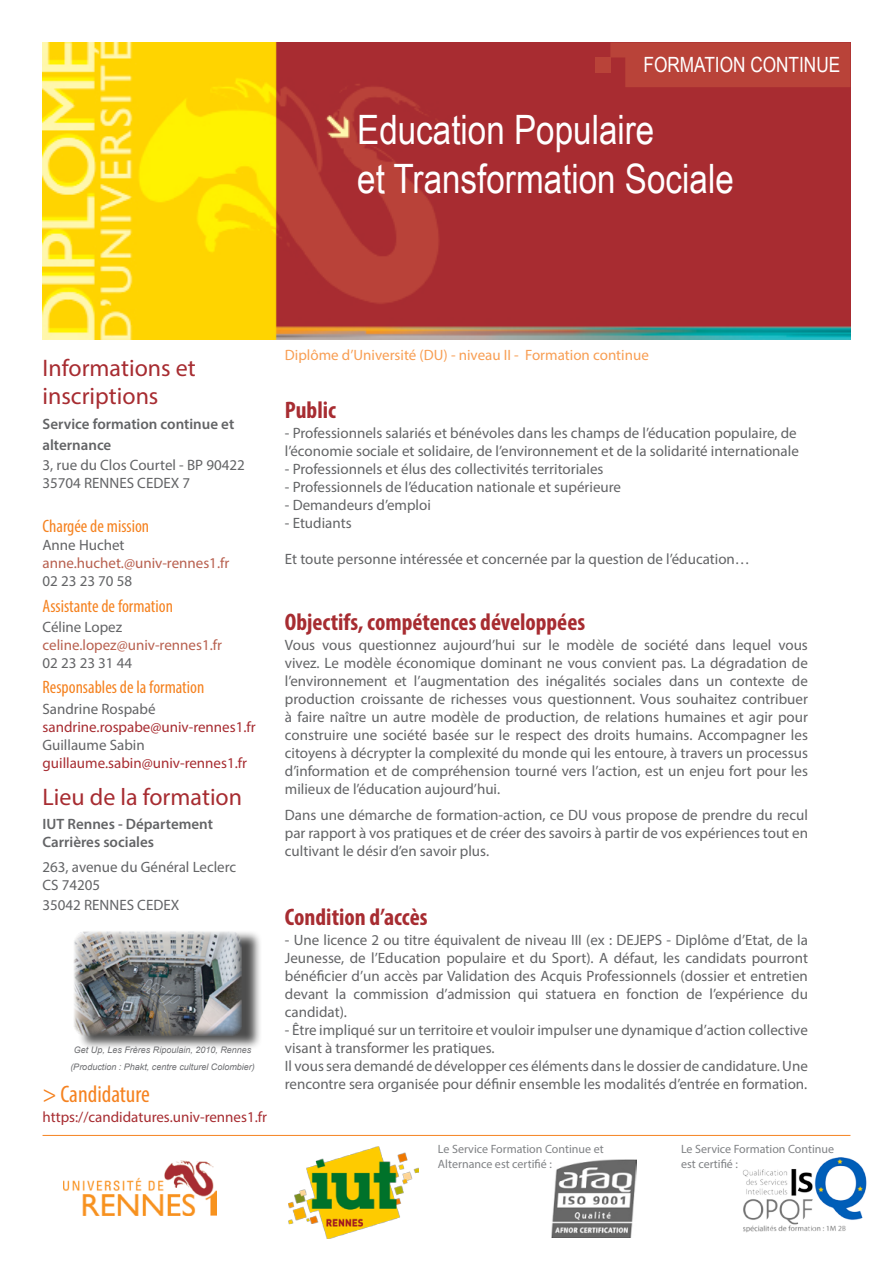
<style>
.page{position:relative;width:893px;height:1263px;background:#fff}
.page>*{position:absolute;margin:0;border:0;box-sizing:border-box;transform-origin:0 0}
.t1{font:40.5px/48.6px "Arial Narrow";color:#fff}
.t2{font:700 condensed 24px "Myriad Pro";color:#a72c31}
.t3{font:24px/28.8px "Myriad Pro";color:#a72c31}
.t4{font:condensed 24px "Myriad Pro";color:#f58220}
.t5{font:21px "Arial Narrow";color:#fff}
.t6{font:condensed 18px "Myriad Pro";color:#f58220}
.t7{font:15px/18px "Myriad Pro";color:#636466}
.t8{font:15px "Myriad Pro";color:#a72c31}
.t9{font:600 15px/21.6px "Myriad Pro";color:#636466}
.t10{font:15px "Myriad Pro";color:#b8604f}
.t11{font:15px "Myriad Pro";color:#f89e53}
.t12{font:12px/14.4px "Myriad Pro";color:#808285}
.t13{font:italic 9px/17.1px "Arial";color:#6d6e71;text-align:center}
</style>
<div class="page">
<img style="left:43px;top:43px;width:807px;height:297px">
<hr style="left:43px;top:1135px;width:807px;height:1px;background:#f58220">
<div style="left:610px;top:43px;width:240px;height:44px;background:#b94339"></div>
<div style="left:595px;top:58px;width:15px;height:15px;background:#b94339"></div>
<img style="left:289px;top:1146px;width:130px;height:92px">
<img style="left:64px;top:1160px;width:152px;height:55px">
<div style="left:78px;top:930px;width:184px;height:120px;background:#000;opacity:.7"></div>
<img style="left:74px;top:931px;width:167px;height:104px">
<img style="left:552px;top:1159px;width:84px;height:78px">
<img style="left:742px;top:1157px;width:125px;height:76px">
<h3 class="t5" style="left:643px;top:50px;width:198px">FORMATION CONTINUE</h3>
<h1 class="t1" style="left:357px;top:104px;width:378px">Education Populaire<br>et Transformation Sociale</h1>
<h2 class="t3" style="left:43px;top:353px;width:155px">Informations et inscriptions</h2>
<p class="t9" style="left:43px;top:412px;width:193px">Service formation continue et alternance</p>
<p class="t7" style="left:43px;top:456px;width:204px">3, rue du Clos Courtel - BP 90422<br>35704 RENNES CEDEX 7</p>
<p class="t6" style="left:43px;top:515px;width:108px">Chargée de mission</p>
<p class="t7" style="left:43px;top:535px;width:84px">Anne Huchet</p>
<p class="t10" style="left:43px;top:553px;width:188px">anne.huchet.@univ-rennes1.fr</p>
<p class="t7" style="left:43px;top:571px;width:91px">02 23 23 70 58</p>
<p class="t6" style="left:43px;top:595px;width:132px">Assistante de formation</p>
<p class="t7" style="left:43px;top:617px;width:81px">Céline Lopez</p>
<p class="t10" style="left:43px;top:635px;width:181px">celine.lopez@univ-rennes1.fr</p>
<p class="t7" style="left:43px;top:653px;width:91px">02 23 23 31 44</p>
<p class="t6" style="left:43px;top:677px;width:163px">Responsables de la formation</p>
<p class="t7" style="left:43px;top:699px;width:115px">Sandrine Rospabé</p>
<p class="t8" style="left:43px;top:717px;width:215px">sandrine.rospabe@univ-rennes1.fr</p>
<p class="t7" style="left:43px;top:735px;width:104px">Guillaume Sabin</p>
<p class="t8" style="left:43px;top:753px;width:206px">guillaume.sabin@univ-rennes1.fr</p>
<h2 class="t3" style="left:43px;top:782px;width:201px">Lieu de la formation</h2>
<p class="t9" style="left:43px;top:815px;width:172px;line-height:18px">IUT Rennes - Département<br>Carrières sociales</p>
<p class="t7" style="left:43px;top:857px;width:195px">263, avenue du Général Leclerc<br>CS 74205</p>
<p class="t7" style="left:43px;top:895px;width:138px">35042 RENNES CEDEX</p>
<p class="t13" style="left:70px;top:1041px;width:186px">Get Up, Les Frères Ripoulain, 2010, Rennes (Production : Phakt, centre culturel Colombier)</p>
<h2 class="t4" style="left:43px;top:1079px;width:109px">&gt; Candidature</h2>
<p class="t8" style="left:43px;top:1108px;width:226px">https://candidatures.univ-rennes1.fr</p>
<p class="t11" style="left:285px;top:345px;width:365px">Diplôme d’Université (DU) - niveau II - Formation continue</p>
<h2 class="t2" style="left:285px;top:395px;width:52px">Public</h2>
<p class="t7" style="left:285px;top:424px;width:515px">- Professionnels salariés et bénévoles dans les champs de l’éducation populaire, de l’économie sociale et solidaire, de l’environnement et de la solidarité internationale</p>
<p class="t7" style="left:285px;top:460px;width:320px">- Professionnels et élus des collectivités territoriales</p>
<p class="t7" style="left:285px;top:478px;width:338px">- Professionnels de l’éducation nationale et supérieure</p>
<p class="t7" style="left:285px;top:496px;width:148px">- Demandeurs d’emploi</p>
<p class="t7" style="left:285px;top:514px;width:68px">- Etudiants</p>
<p class="t7" style="left:285px;top:550px;width:466px">Et toute personne intéressée et concernée par la question de l’éducation…</p>
<h2 class="t2" style="left:285px;top:607px;width:302px">Objectifs, compétences développées</h2>
<p class="t7" style="left:285px;top:636px;width:525px;text-align:justify">Vous vous questionnez aujourd’hui sur le modèle de société dans lequel vous vivez. Le modèle économique dominant ne vous convient pas. La dégradation de l’environnement et l’augmentation des inégalités sociales dans un contexte de production croissante de richesses vous questionnent. Vous souhaitez contribuer à faire naître un autre modèle de production, de relations humaines et agir pour construire une société basée sur le respect des droits humains. Accompagner les citoyens à décrypter la complexité du monde qui les entoure, à travers un processus d’information et de compréhension tourné vers l’action, est un enjeu fort pour les milieux de l’éducation aujourd’hui.</p>
<p class="t7" style="left:285px;top:806px;width:525px;text-align:justify">Dans une démarche de formation-action, ce DU vous propose de prendre du recul par rapport à vos pratiques et de créer des savoirs à partir de vos expériences tout en cultivant le désir d’en savoir plus.</p>
<h2 class="t2" style="left:285px;top:901px;width:144px">Condition d’accès</h2>
<p class="t7" style="left:285px;top:930px;width:525px;text-align:justify">- Une licence 2 ou titre équivalent de niveau III (ex : DEJEPS - Diplôme d’Etat, de la Jeunesse, de l’Education populaire et du Sport). A défaut, les candidats pourront bénéficier d’un accès par Validation des Acquis Professionnels (dossier et entretien devant la commission d’admission qui statuera en fonction de l’expérience du candidat).</p>
<p class="t7" style="left:285px;top:1020px;width:524px">- Être impliqué sur un territoire et vouloir impulser une dynamique d’action collective visant à transformer les pratiques.<br>Il vous sera demandé de développer ces éléments dans le dossier de candidature. Une rencontre sera organisée pour définir ensemble les modalités d’entrée en formation.</p>
<p class="t12" style="left:438px;top:1142px;width:167px">Le Service Formation Continue et<br>Alternance est certifié :</p>
<p class="t12" style="left:681px;top:1142px;width:155px">Le Service Formation Continue est certifié :</p>
</div>
